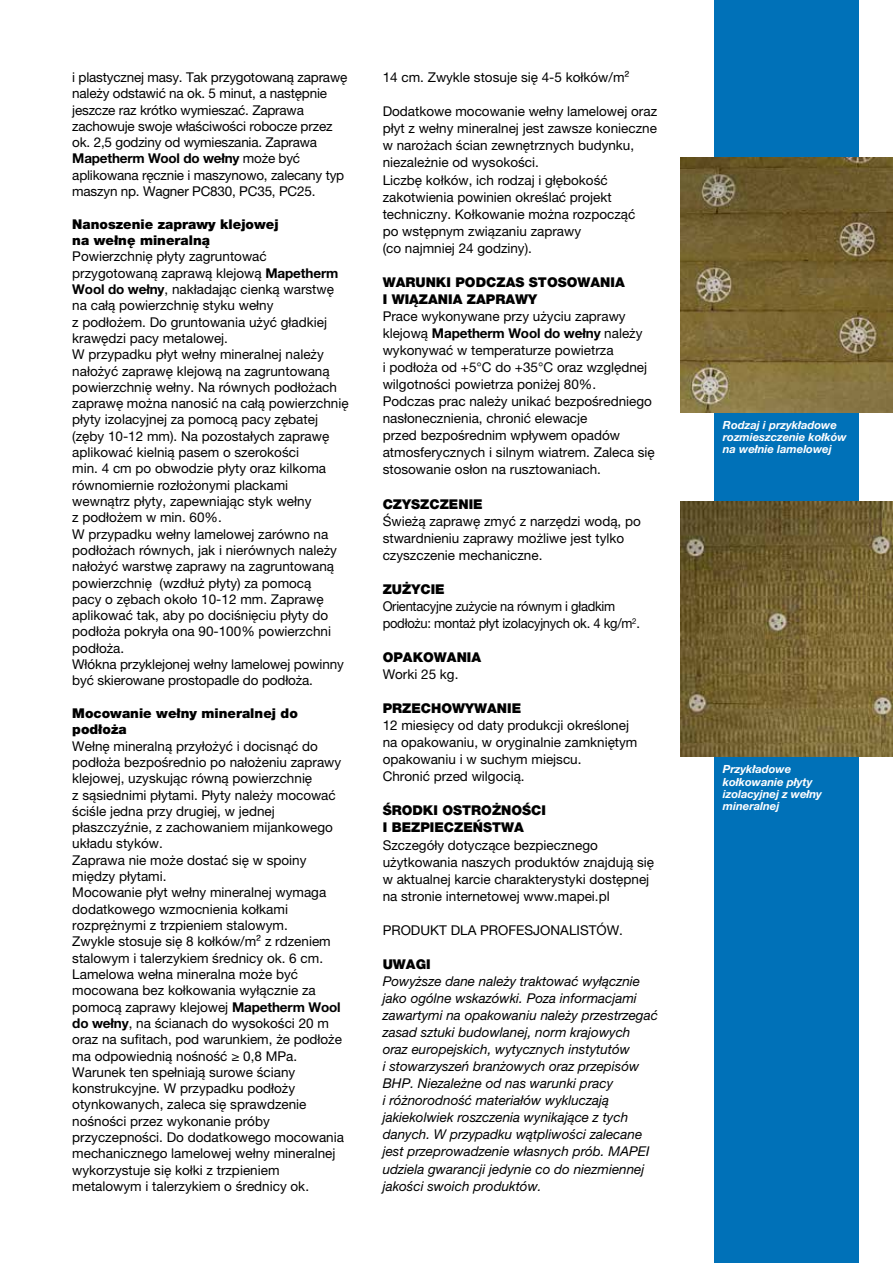
<style>
.page{position:relative;width:893px;height:1263px;background:#fff}
.page>*{position:absolute;margin:0;border:0;box-sizing:border-box;transform-origin:0 0}
.t1{font:13.5px/16.4px "Helvetica Neue LTW1 G";color:#000}
.t2{font:italic 13.5px/17.1px "Helvetica Neue LTW1 G";color:#000}
.t3{font:900 13.5px/16.4px "Helvetica Neue LTW1 G";color:#000}
.t4{font:13.5px/17.1px "Helvetica Neue LTW1 G";letter-spacing:-.02em;color:#000;scale:.96 1}
.t5{font:italic 700 11.25px/12px "Helvetica Neue LTW1 G";color:#fff}
.s1{font-weight:700}
</style>
<div class="page">
<div style="left:714px;top:0;width:145px;height:1263px;background:#0071b8"></div>
<img style="left:680px;top:157px;width:213px;height:255px">
<img style="left:680px;top:502px;width:213px;height:255px">
<p class="t1" style="left:72px;top:69px;width:276px">i plastycznej masy. Tak przygotowaną zaprawę należy odstawić na ok. 5 minut, a następnie jeszcze raz krótko wymieszać. Zaprawa zachowuje swoje właściwości robocze przez ok. 2,5 godziny od wymieszania. Zaprawa <span class="s1">Mapetherm Wool do wełny</span> może być aplikowana ręcznie i maszynowo, zalecany typ maszyn np. Wagner PC830, PC35, PC25.</p>
<p class="t3" style="left:72px;top:216px;width:208px">Nanoszenie zaprawy klejowej na wełnę mineralną</p>
<p class="t1" style="left:72px;top:248px;width:278px">Powierzchnię płyty zagruntować przygotowaną zaprawą klejową <span class="s1">Mapetherm Wool do wełny</span>, nakładając cienką warstwę na całą powierzchnię styku wełny<br>z podłożem. Do gruntowania użyć gładkiej krawędzi pacy metalowej.<br>W przypadku płyt wełny mineralnej należy nałożyć zaprawę klejową na zagruntowaną powierzchnię wełny. Na równych podłożach zaprawę można nanosić na całą powierzchnię płyty izolacyjnej za pomocą pacy zębatej (zęby 10-12 mm). Na pozostałych zaprawę aplikować kielnią pasem o szerokości<br>min. 4 cm po obwodzie płyty oraz kilkoma równomiernie rozłożonymi plackami wewnątrz płyty, zapewniając styk wełny<br>z podłożem w min. 60%.<br>W przypadku wełny lamelowej zarówno na podłożach równych, jak i nierównych należy nałożyć warstwę zaprawy na zagruntowaną powierzchnię (wzdłuż płyty) za pomocą<br>pacy o zębach około 10-12 mm. Zaprawę aplikować tak, aby po dociśnięciu płyty do podłoża pokryła ona 90-100% powierzchni podłoża.<br>Włókna przyklejonej wełny lamelowej powinny być skierowane prostopadle do podłoża.</p>
<p class="t3" style="left:72px;top:705px;width:227px">Mocowanie wełny mineralnej do podłoża</p>
<p class="t1" style="left:72px;top:737px;width:273px">Wełnę mineralną przyłożyć i docisnąć do podłoża bezpośrednio po nałożeniu zaprawy klejowej, uzyskując równą powierzchnię<br>z sąsiednimi płytami. Płyty należy mocować ściśle jedna przy drugiej, w jednej płaszczyźnie, z zachowaniem mijankowego układu styków.<br>Zaprawa nie może dostać się w spoiny między płytami.<br>Mocowanie płyt wełny mineralnej wymaga dodatkowego wzmocnienia kołkami rozprężnymi z trzpieniem stalowym.<br>Zwykle stosuje się 8 kołków/m² z rdzeniem stalowym i talerzykiem średnicy ok. 6 cm.<br>Lamelowa wełna mineralna może być mocowana bez kołkowania wyłącznie za pomocą zaprawy klejowej <span class="s1">Mapetherm Wool do wełny</span>, na ścianach do wysokości 20 m oraz na sufitach, pod warunkiem, że podłoże ma odpowiednią nośność ≥ 0,8 MPa.<br>Warunek ten spełniają surowe ściany konstrukcyjne. W przypadku podłoży otynkowanych, zaleca się sprawdzenie nośności przez wykonanie próby przyczepności. Do dodatkowego mocowania mechanicznego lamelowej wełny mineralnej wykorzystuje się kołki z trzpieniem metalowym i talerzykiem o średnicy ok.</p>
<p class="t1" style="left:383px;top:69px;width:248px">14 cm. Zwykle stosuje się 4-5 kołków/m²</p>
<p class="t1" style="left:383px;top:103px;width:276px;line-height:17.1px">Dodatkowe mocowanie wełny lamelowej oraz płyt z wełny mineralnej jest zawsze konieczne w narożach ścian zewnętrznych budynku, niezależnie od wysokości.<br>Liczbę kołków, ich rodzaj i głębokość zakotwienia powinien określać projekt techniczny. Kołkowanie można rozpocząć<br>po wstępnym związaniu zaprawy<br>(co najmniej 24 godziny).</p>
<p class="t3" style="left:383px;top:273px;width:244px;line-height:17.1px">WARUNKI PODCZAS STOSOWANIA<br>I WIĄZANIA ZAPRAWY</p>
<p class="t1" style="left:383px;top:307px;width:274px;line-height:17.1px">Prace wykonywane przy użyciu zaprawy klejową <span class="s1">Mapetherm Wool do wełny</span> należy wykonywać w temperaturze powietrza<br>i podłoża od +5°C do +35°C oraz względnej wilgotności powietrza poniżej 80%.<br>Podczas prac należy unikać bezpośredniego nasłonecznienia, chronić elewacje<br>przed bezpośrednim wpływem opadów atmosferycznych i silnym wiatrem. Zaleca się stosowanie osłon na rusztowaniach.</p>
<p class="t3" style="left:383px;top:496px;width:101px">CZYSZCZENIE</p>
<p class="t1" style="left:383px;top:512px;width:260px;line-height:17.1px">Świeżą zaprawę zmyć z narzędzi wodą, po stwardnieniu zaprawy możliwe jest tylko czyszczenie mechaniczne.</p>
<p class="t3" style="left:383px;top:581px;width:63px">ZUŻYCIE</p>
<p class="t4" style="left:383px;top:597px;width:269px">Orientacyjne zużycie na równym i gładkim podłożu: montaż płyt izolacyjnych ok. 4 kg/m<sup>2</sup>.</p>
<p class="t3" style="left:383px;top:649px;width:100px">OPAKOWANIA</p>
<p class="t1" style="left:383px;top:666px;width:77px">Worki 25 kg.</p>
<p class="t3" style="left:383px;top:700px;width:140px">PRZECHOWYWANIE</p>
<p class="t1" style="left:383px;top:717px;width:256px;line-height:17.1px">12 miesięcy od daty produkcji określonej na opakowaniu, w oryginalnie zamkniętym opakowaniu i w suchym miejscu.<br>Chronić przed wilgocią.</p>
<p class="t3" style="left:383px;top:802px;width:165px;line-height:17.1px">ŚRODKI OSTROŻNOŚCI<br>I BEZPIECZEŃSTWA</p>
<p class="t1" style="left:383px;top:836px;width:273px;line-height:17.1px">Szczegóły dotyczące bezpiecznego użytkowania naszych produktów znajdują się w aktualnej karcie charakterystyki dostępnej na stronie internetowej www.mapei.pl</p>
<p class="t1" style="left:383px;top:922px;width:242px">PRODUKT DLA PROFESJONALISTÓW.</p>
<p class="t3" style="left:383px;top:956px;width:49px">UWAGI</p>
<p class="t2" style="left:383px;top:972px;width:277px">Powyższe dane należy traktować wyłącznie jako ogólne wskazówki. Poza informacjami zawartymi na opakowaniu należy przestrzegać zasad sztuki budowlanej, norm krajowych oraz europejskich, wytycznych instytutów<br>i stowarzyszeń branżowych oraz przepisów BHP. Niezależne od nas warunki pracy<br>i różnorodność materiałów wykluczają jakiekolwiek roszczenia wynikające z tych danych. W przypadku wątpliwości zalecane jest przeprowadzenie własnych prób. MAPEI udziela gwarancji jedynie co do niezmiennej jakości swoich produktów.</p>
<p class="t5" style="left:723px;top:419px;width:125px">Rodzaj i przykładowe rozmieszczenie kołków na wełnie lamelowej</p>
<p class="t5" style="left:723px;top:763px;width:101px">Przykładowe kołkowanie płyty izolacyjnej z wełny mineralnej</p>
</div>
